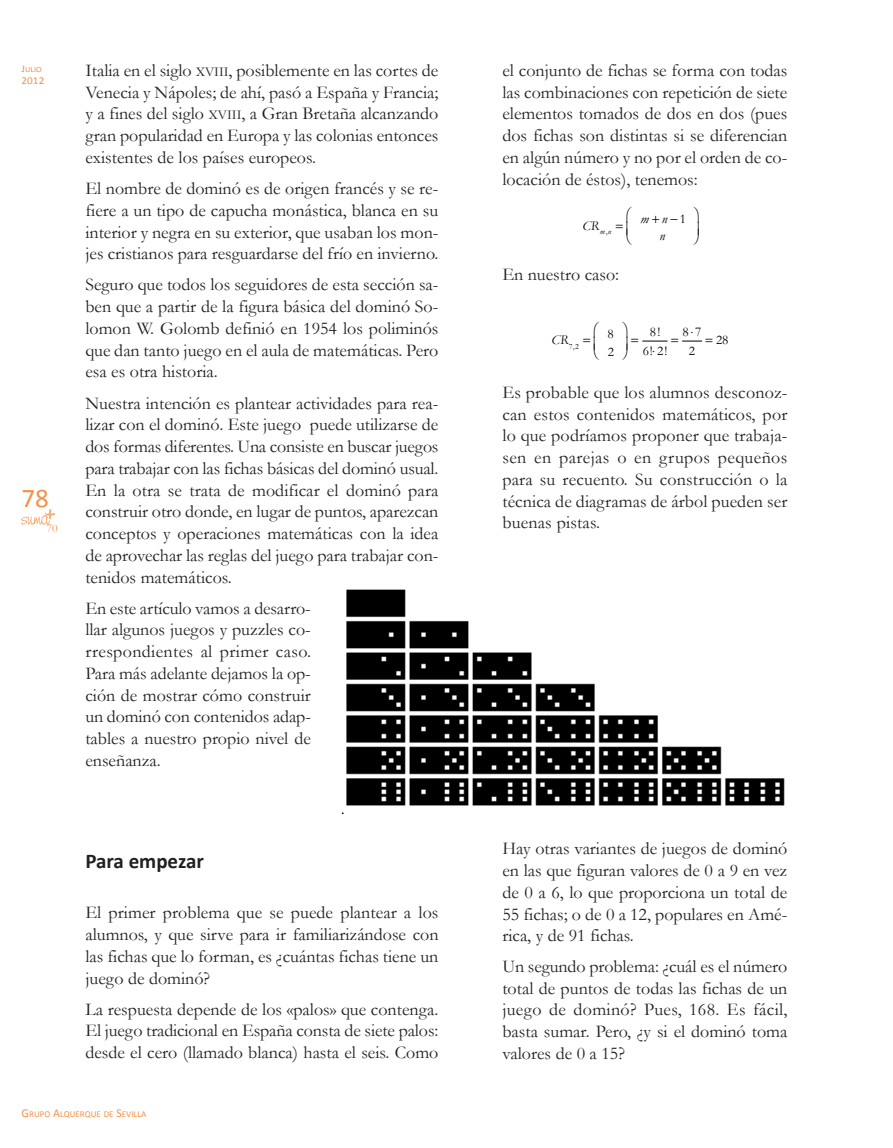
<style>
.page{position:relative;width:893px;height:1148px;background:#fff}
.page>*{position:absolute;margin:0;border:0;box-sizing:border-box;transform-origin:0 0}
.t1{font:27px "Calibri";color:#f69146}
.t2{font:700 21px "Calibri";color:#231f20}
.t3{font:18px/21.8px "Garamond";color:#231f20;text-align:justify}
.t4{font:13.35px/18.5px "Garamond";color:#000;text-align:center}
.t5{font:italic 13.35px/17.7px "Garamond";color:#000;text-align:center}
.t6{font:12px "Garamond";color:#f69146}
.t7{font:10.5px "Calibri";color:#f69146;scale:1.07 1}
.t8{font:9px "Calibri";color:#f69146}
.t9{font:italic 7.95px "Garamond";color:#000}
.t10{font:7.95px "Garamond";color:#000}
.t11{font:7.8px "Calibri";color:#f69146;scale:1.07 1}
.s1{font-size:10.5px}
.s2{font-size:13.5px}
.s3{font-size:12px}
.s4{font-style:normal}
</style>
<div class="page">
<img style="left:22px;top:510px;width:32px;height:14px">
<img style="left:342px;top:589px;width:443px;height:224px">
<p class="t11" style="left:22px;top:65px;width:20px"><span class="s1">J</span>ULIO</p>
<p class="t7" style="left:22px;top:74px;width:23px">2012</p>
<h1 class="t1" style="left:22px;top:481px;width:29px">78</h1>
<p class="t6" style="left:47px;top:521px;width:13px">70</p>
<p class="t3" style="left:85px;top:60px;width:354px">italia en el siglo <span class="s2">Xviii</span>, posiblemente en las cortes de venecia y Nápoles; de ahí, pasó a españa y Francia; y a fines del siglo <span class="s2">Xviii</span>, a Gran Bretaña alcanzando gran popularidad en europa y las colonias entonces existentes de los países europeos.</p>
<p class="t3" style="left:85px;top:178px;width:354px">el nombre de dominó es de origen francés y se re&shy;fiere a un tipo de capucha monástica, blanca en su interior y negra en su exterior, que usaban los mon&shy;jes cristianos para resguardarse del frío en invierno.</p>
<p class="t3" style="left:85px;top:274px;width:354px">Seguro que todos los seguidores de esta sección sa&shy;ben que a partir de la figura básica del dominó So&shy;lomon W. Golomb definió en 1954 los poliminós que dan tanto juego en el aula de matemáticas. pero esa es otra historia.</p>
<p class="t3" style="left:85px;top:392px;width:354px">Nuestra intención es plantear actividades para rea&shy;lizar con el dominó. este juego puede utilizarse de dos formas diferentes. una consiste en buscar juegos para trabajar con las fichas básicas del dominó usual. en la otra se trata de modificar el dominó para construir otro donde, en lugar de puntos, aparezcan conceptos y operaciones matemáticas con la idea de aprovechar las reglas del juego para trabajar con&shy;tenidos matemáticos.</p>
<p class="t3" style="left:85px;top:597px;width:227px">en este artículo vamos a desarro&shy;llar algunos juegos y puzzles co&shy;rrespondientes al primer caso. para más adelante dejamos la op&shy;ción de mostrar cómo construir un dominó con contenidos adap&shy;tables a nuestro propio nivel de enseñanza.</p>
<p class="t2" style="left:85px;top:852px;width:120px">Para empezar</p>
<p class="t3" style="left:85px;top:902px;width:354px">el primer problema que se puede plantear a los alumnos, y que sirve para ir familiarizándose con las fichas que lo forman, es ¿cuántas fichas tiene un juego de dominó?</p>
<p class="t3" style="left:85px;top:998px;width:354px">la respuesta depende de los «palos» que contenga. el juego tradicional en españa consta de siete palos: desde el cero (llamado blanca) hasta el seis. Como</p>
<p class="t8" style="left:22px;top:1108px;width:126px"><span class="s3">G</span>RUPO <span class="s3">A</span>LQUERQUE DE <span class="s3">S</span>EVILLA</p>
<p class="t3" style="left:502px;top:60px;width:286px">el conjunto de fichas se forma con todas las combinaciones con repetición de siete elementos tomados de dos en dos (pues dos fichas son distintas si se diferencian en algún número y no por el orden de co&shy;locación de éstos), tenemos:</p>
<p class="t5" style="left:582px;top:217px;width:18px">CR</p>
<p class="t5" style="left:640px;top:210px;width:47px">m n−<span class="s4">1 </span>n</p>
<p class="t9" style="left:600px;top:227px;width:13px">m n<span class="s4">,</span></p>
<p class="t3" style="left:502px;top:264px;width:118px">en nuestro caso:</p>
<p class="t5" style="left:551px;top:331px;width:18px">CR</p>
<p class="t4" style="left:607px;top:325px;width:8px;line-height:17.7px;text-align:left">8<br>2</p>
<p class="t4" style="left:642px;top:323px;width:26px">8!<br>6! 2!</p>
<p class="t4" style="left:682px;top:323px;width:21px">8 7<br>2</p>
<p class="t4" style="left:716px;top:331px;width:14px">28</p>
<p class="t10" style="left:568px;top:342px;width:12px">7,2</p>
<p class="t3" style="left:502px;top:381px;width:286px">es probable que los alumnos desconoz&shy;can estos contenidos matemáticos, por lo que podríamos proponer que trabaja&shy;sen en parejas o en grupos pequeños para su recuento. Su construcción o la técnica de diagramas de árbol pueden ser buenas pistas.</p>
<p class="t3" style="left:502px;top:838px;width:286px">Hay otras variantes de juegos de dominó en las que figuran valores de 0 a 9 en vez de 0 a 6, lo que proporciona un total de 55 fichas; o de 0 a 12, populares en Amé&shy;rica, y de 91 fichas.</p>
<p class="t3" style="left:502px;top:955px;width:286px">un segundo problema: ¿cuál es el número total de puntos de todas las fichas de un juego de dominó? pues, 168. es fácil, basta sumar. pero, ¿y si el dominó toma valores de 0 a 15?</p>
</div>
